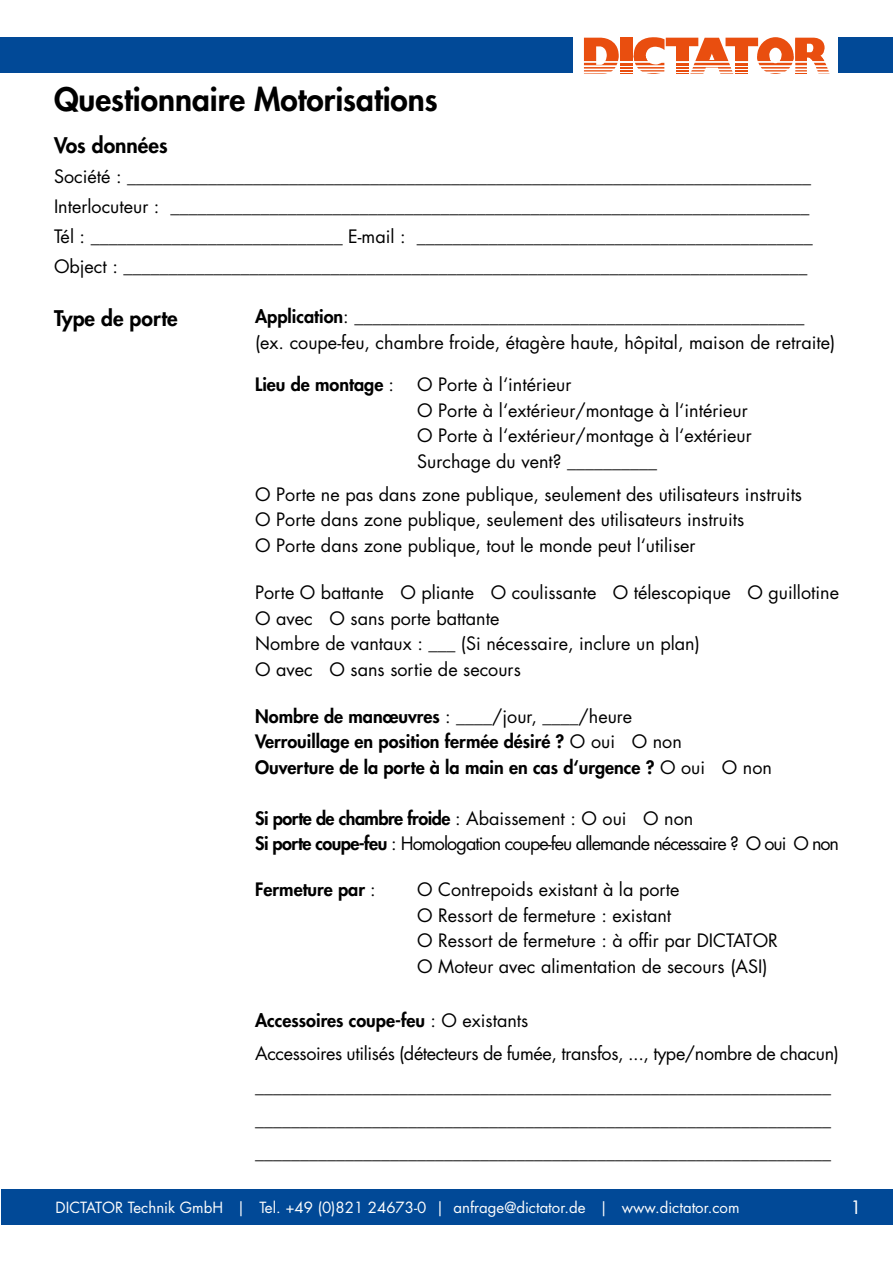
<style>
.page{position:relative;width:893px;height:1263px;background:#fff}
.page>*{position:absolute;margin:0;border:0;box-sizing:border-box;transform-origin:0 0}
.t1{font:800 31.5px "Futura Std";color:#000}
.t2{font:800 21px "Futura Std";color:#000}
.t3{font:18px/25.5px "Futura Std";color:#000}
.t4{font:18px/33px "Futura Std";letter-spacing:-.02em;color:#000}
.t5{font:800 18px/25.5px "Futura Std";color:#000}
.t6{font:18px/25.5px "Futura Std";letter-spacing:-.05em;color:#000}
.t7{font:18px "Futura Std";color:#fff}
.t8{font:15px "Futura Std";color:#fdfdfd}
.s1{font-weight:800}
.s2{font-weight:400}
</style>
<div class="page">
<svg style="left:584px;top:37px;width:245px;height:35px"></svg>
<div style="left:0;top:37px;width:573px;height:35px;background:#014997"></div>
<div style="left:839px;top:37px;width:54px;height:35px;background:#014997"></div>
<div style="left:2px;top:1189px;width:891px;height:35px;background:#014997"></div>
<h1 class="t1" style="left:54px;top:79px;width:385px">Questionnaire Motorisations</h1>
<p class="t2" style="left:54px;top:132px;width:115px">Vos données</p>
<p class="t3" style="left:54px;top:162px;width:760px;line-height:30px">Société : ____________________________________________________________________________ Interlocuteur : _______________________________________________________________________ Tél : ____________________________ E-mail : ____________________________________________ Object : ____________________________________________________________________________</p>
<p class="t2" style="left:54px;top:305px;width:125px">Type de porte</p>
<p class="t3" style="left:255px;top:304px;width:582px"><span class="s1">Application</span>: __________________________________________________ (ex. coupe-feu, chambre froide, étagère haute, hôpital, maison de retraite)</p>
<p class="t5" style="left:255px;top:372px;width:141px">Lieu de montage <span class="s2">:</span></p>
<p class="t3" style="left:417px;top:372px;width:336px">O Porte à l‘intérieur<br>O Porte à l‘extérieur/montage à l‘intérieur O Porte à l‘extérieur/montage à l‘extérieur Surchage du vent? __________</p>
<p class="t3" style="left:255px;top:482px;width:548px">O Porte ne pas dans zone publique, seulement des utilisateurs instruits<br>O Porte dans zone publique, seulement des utilisateurs instruits<br>O Porte dans zone publique, tout le monde peut l‘utiliser</p>
<p class="t3" style="left:255px;top:580px;width:585px">Porte O battante O pliante O coulissante O télescopique O guillotine O avec O sans porte battante<br>Nombre de vantaux : ___ (Si nécessaire, inclure un plan)<br>O avec O sans sortie de secours</p>
<p class="t5" style="left:255px;top:703px;width:518px">Nombre de manœuvres <span class="s2">: ____/jour, ____/heure<br></span>Verrouillage en position fermée désiré ? <span class="s2">O oui O non<br></span>Ouverture de la porte à la main en cas d‘urgence ? <span class="s2">O oui O non</span></p>
<p class="t6" style="left:255px;top:805px;width:585px"><span class="s1">Si porte de chambre froide</span> : Abaissement : O oui O non<br><span class="s1">Si porte coupe-feu</span> : Homologation coupe-feu allemande nécessaire ? O oui O non</p>
<p class="t5" style="left:255px;top:877px;width:122px">Fermeture par <span class="s2">:</span></p>
<p class="t3" style="left:417px;top:877px;width:362px">O Contrepoids existant à la porte<br>O Ressort de fermeture : existant<br>O Ressort de fermeture : à offir par DICTATOR O Moteur avec alimentation de secours (ASI)</p>
<p class="t4" style="left:255px;top:1004px;width:585px"><span class="s1">Accessoires coupe-feu</span> : O existants<br>Accessoires utilisés (détecteurs de fumée, transfos, ..., type/nombre de chacun) ________________________________________________________________ ________________________________________________________________ ________________________________________________________________</p>
<p class="t8" style="left:56px;top:1198px;width:685px">DICTATOR Technik GmbH | Tel. +49 (0)821 24673-0 | anfrage@dictator.de | www.dictator.com</p>
<p class="t7" style="left:850px;top:1196px;width:13px">1</p>
</div>
